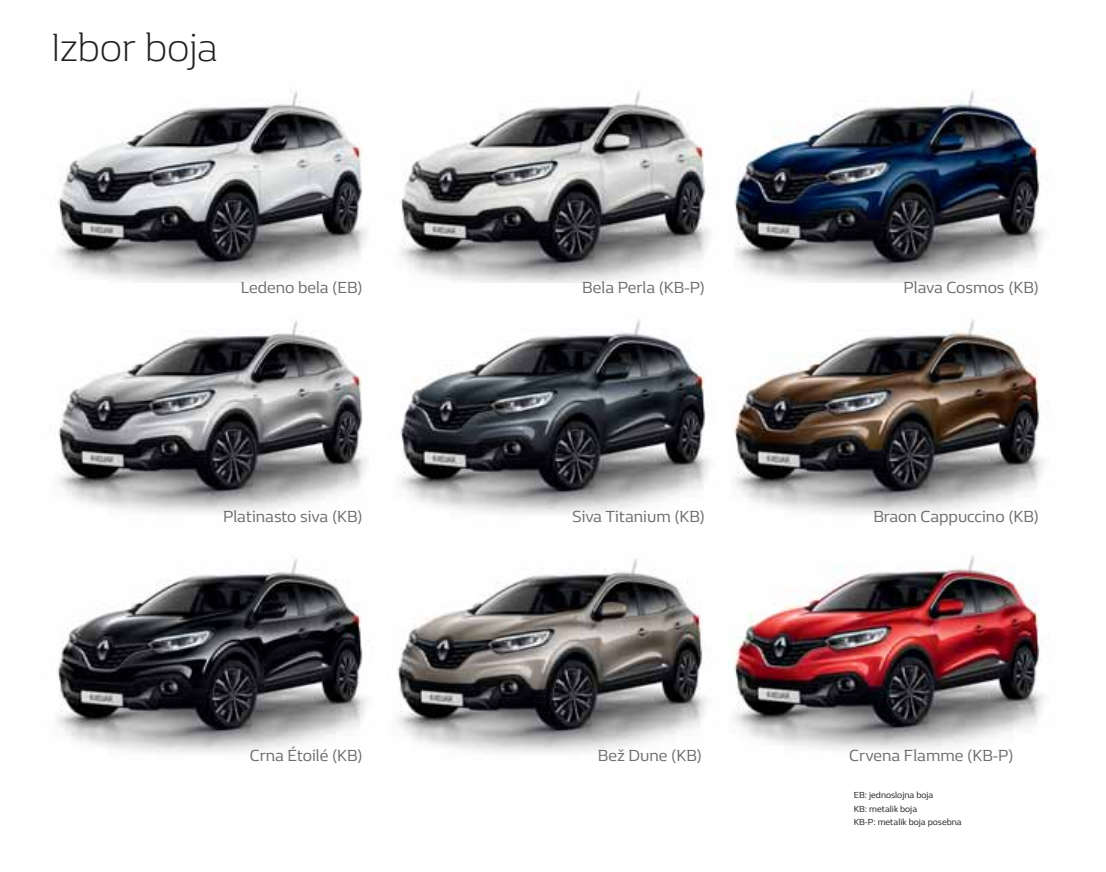
<style>
.page{position:relative;width:1106px;height:872px;background:#fff}
.page>*{position:absolute;margin:0;border:0;box-sizing:border-box;transform-origin:0 0}
.t1{font:300 40.5px "Renault Life";letter-spacing:-.02em;color:#231f20}
.t2{font:16.5px "Renault Life";color:#6d6e70}
.t3{font:9px/13.5px "Renault Life";color:#231f20}
</style>
<div class="page">
<img style="left:728px;top:555px;width:316px;height:195px">
<img style="left:397px;top:558px;width:310px;height:195px">
<img style="left:734px;top:90px;width:310px;height:193px">
<img style="left:733px;top:319px;width:311px;height:195px">
<img style="left:58px;top:91px;width:309px;height:192px">
<img style="left:58px;top:320px;width:309px;height:193px">
<img style="left:400px;top:90px;width:310px;height:193px">
<img style="left:400px;top:319px;width:312px;height:195px">
<img style="left:57px;top:558px;width:312px;height:195px">
<h1 class="t1" style="left:51px;top:32px;width:169px">Izbor boja</h1>
<p class="t2" style="left:241px;top:281px;width:123px">Ledeno bela (EB)</p>
<p class="t2" style="left:582px;top:281px;width:124px">Bela Perla (KB-P)</p>
<p class="t2" style="left:903px;top:281px;width:137px">Plava Cosmos (KB)</p>
<p class="t2" style="left:223px;top:510px;width:141px">Platinasto siva (KB)</p>
<p class="t2" style="left:572px;top:510px;width:135px">Siva Titanium (KB)</p>
<p class="t2" style="left:873px;top:510px;width:167px">Braon Cappuccino (KB)</p>
<p class="t2" style="left:250px;top:749px;width:114px">Crna Étoilé (KB)</p>
<p class="t2" style="left:598px;top:749px;width:105px">Bež Dune (KB)</p>
<p class="t2" style="left:849px;top:749px;width:166px">Crvena Flamme (KB-P)</p>
<p class="t3" style="left:853px;top:789px;width:109px">EB: jednoslojna boja<br>KB: metalik boja<br>KB-P: metalik boja posebna</p>
</div>
